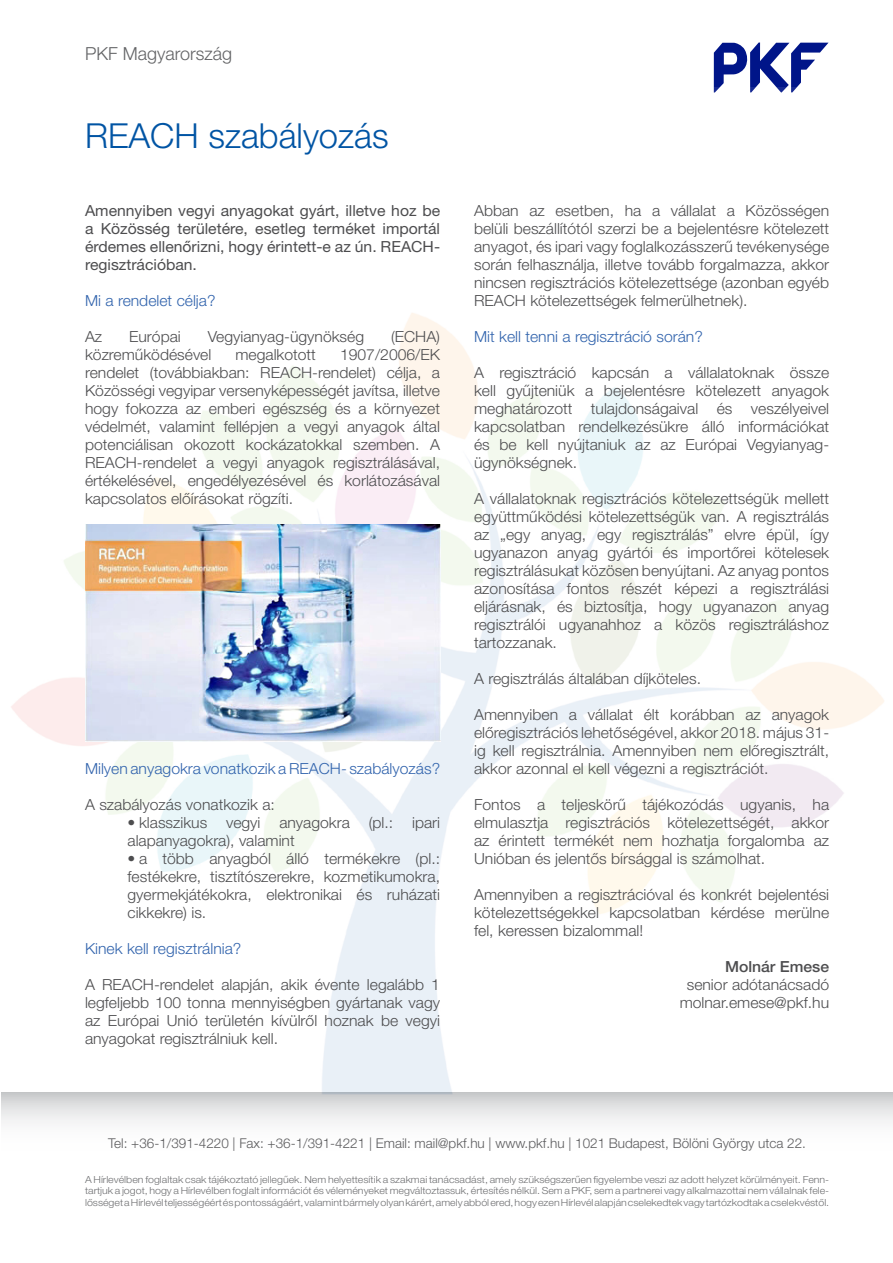
<style>
.page{position:relative;width:893px;height:1263px;background:#fff}
.page>*{position:absolute;margin:0;border:0;box-sizing:border-box;transform-origin:0 0}
.t1{font:300 34.5px "Helvetica Neue";color:#0054a4}
.t2{font:300 18px "Helvetica Neue";color:#636466}
.t3{font:300 15.3px/18px "Helvetica Neue";color:#4d4d4f;text-align:justify}
.t4{font:15.3px/18px "Helvetica Neue";color:#4d4d4f;text-align:justify}
.t5{font:300 15.3px "Helvetica Neue";color:#3264ad}
.t6{font:500 15.3px "Helvetica Neue";color:#4d4d4f}
.t7{font:300 13.5px "Helvetica Neue";color:#4d4d4f}
.t8{font:300 9.75px/11.7px "Helvetica Neue";color:#636466;text-align:justify;scale:1.09 1}
</style>
<div class="page">
<svg style="left:714px;top:43px;width:114px;height:44px"></svg>
<img style="left:1px;top:87px;width:892px;height:1036px">
<img style="left:85px;top:525px;width:355px;height:217px">
<p class="t2" style="left:85px;top:39px;width:149px">PKF Magyarország</p>
<h1 class="t1" style="left:85px;top:108px;width:305px">REACH szabályozás</h1>
<p class="t4" style="left:85px;top:202px;width:357px">Amennyiben vegyi anyagokat gyárt, illetve hoz be a Közösség területére, esetleg terméket importál érdemes ellenőrizni, hogy érintett-e az ún. REACH&shy;regisztrációban.</p>
<p class="t5" style="left:85px;top:288px;width:132px">Mi a rendelet célja?</p>
<p class="t3" style="left:85px;top:327px;width:19px">Az</p>
<p class="t3" style="left:129px;top:327px;width:53px">Európai</p>
<p class="t3" style="left:208px;top:327px;width:158px">Vegyianyag-ügynökség</p>
<p class="t3" style="left:391px;top:327px;width:51px">(ECHA)</p>
<p class="t3" style="left:85px;top:345px;width:128px">közreműködésével</p>
<p class="t3" style="left:235px;top:345px;width:82px">megalkotott</p>
<p class="t3" style="left:85px;top:345px;width:357px;text-indent:255px">1907/2006/EK rendelet (továbbiakban: REACH-rendelet) célja, a Közösségi vegyipar versenyképességét javítsa, illetve hogy fokozza az emberi egészség és a környezet védelmét, valamint fellépjen a vegyi anyagok által potenciálisan okozott kockázatokkal szemben. A REACH-rendelet a vegyi anyagok regisztrálásával, értékelésével, engedélyezésével és korlátozásával kapcsolatos előírásokat rögzíti.</p>
<p class="t5" style="left:85px;top:756px;width:357px">Milyen anyagokra vonatkozik a REACH- szabályozás?</p>
<p class="t3" style="left:85px;top:795px;width:191px">A szabályozás vonatkozik a:</p>
<p class="t3" style="left:128px;top:813px;width:314px">• klasszikus vegyi anyagokra (pl.: ipari alapanyagokra), valamint</p>
<p class="t3" style="left:128px;top:849px;width:314px">• a több anyagból álló termékekre (pl.: festékekre, tisztítószerekre, kozmetikumokra, gyermekjátékokra, elektronikai és ruházati cikkekre) is.</p>
<p class="t5" style="left:85px;top:936px;width:158px">Kinek kell regisztrálnia?</p>
<p class="t3" style="left:85px;top:975px;width:357px">A REACH-rendelet alapján, akik évente legalább 1 legfeljebb 100 tonna mennyiségben gyártanak vagy az Európai Unió területén kívülről hoznak be vegyi anyagokat regisztrálniuk kell.</p>
<p class="t3" style="left:474px;top:201px;width:357px">Abban az esetben, ha a vállalat a Közösségen belüli beszállítótól szerzi be a bejelentésre kötelezett anyagot, és ipari vagy foglalkozásszerű tevékenysége során felhasználja, illetve tovább forgalmazza, akkor nincsen regisztrációs kötelezettsége (azonban egyéb REACH kötelezettségek felmerülhetnek).</p>
<p class="t5" style="left:474px;top:324px;width:230px">Mit kell tenni a regisztráció során?</p>
<p class="t3" style="left:474px;top:362px;width:357px">A regisztráció kapcsán a vállalatoknak össze kell gyűjteniük a bejelentésre kötelezett anyagok meghatározott tulajdonságaival és veszélyeivel kapcsolatban rendelkezésükre álló információkat és be kell nyújtaniuk az az Európai Vegyianyag&shy;ügynökségnek.</p>
<p class="t3" style="left:474px;top:488px;width:357px">A vállalatoknak regisztrációs kötelezettségük mellett együttműködési kötelezettségük van. A regisztrálás az „egy anyag, egy regisztrálás” elvre épül, így ugyanazon anyag gyártói és importőrei kötelesek regisztrálásukat közösen benyújtani. Az anyag pontos azonosítása fontos részét képezi a regisztrálási eljárásnak, és biztosítja, hogy ugyanazon anyag regisztrálói ugyanahhoz a közös regisztráláshoz tartozzanak.</p>
<p class="t3" style="left:474px;top:668px;width:228px">A regisztrálás általában díjköteles.</p>
<p class="t3" style="left:474px;top:704px;width:357px">Amennyiben a vállalat élt korábban az anyagok előregisztrációs lehetőségével, akkor 2018. május 31- ig kell regisztrálnia. Amennyiben nem előregisztrált, akkor azonnal el kell végezni a regisztrációt.</p>
<p class="t3" style="left:474px;top:794px;width:357px">Fontos a teljeskörű tájékozódás ugyanis, ha elmulasztja regisztrációs kötelezettségét, akkor az érintett termékét nem hozhatja forgalomba az Unióban és jelentős bírsággal is számolhat.</p>
<p class="t3" style="left:474px;top:884px;width:357px">Amennyiben a regisztrációval és konkrét bejelentési kötelezettségekkel kapcsolatban kérdése merülne fel, keressen bizalommal!</p>
<p class="t6" style="left:725px;top:954px;width:106px">Molnár Emese</p>
<p class="t3" style="left:680px;top:974px;width:151px;text-align:center">senior adótanácsadó molnar.emese@pkf.hu</p>
<p class="t7" style="left:108px;top:1132px;width:699px">Tel: +36-1/391-4220 | Fax: +36-1/391-4221 | Email: mail@pkf.hu | www.pkf.hu | 1021 Budapest, Bölöni György utca 22.</p>
<p class="t8" style="left:85px;top:1173px;width:684px">A Hírlevélben foglaltak csak tájékoztató jellegűek. Nem helyettesítik a szakmai tanácsadást, amely szükségszerűen figyelembe veszi az adott helyzet körülményeit. Fenn&shy;tartjuk a jogot, hogy a Hírlevélben foglalt információt és véleményeket megváltoztassuk, értesítés nélkül. Sem a PKF, sem a partnerei vagy alkalmazottai nem vállalnak fele&shy;lősséget a Hírlevél teljességéért és pontosságáért, valamint bármely olyan kárért, amely abból ered, hogy ezen Hírlevél alapján cselekedtek vagy tartózkodtak a cselekvéstől.</p>
</div>
